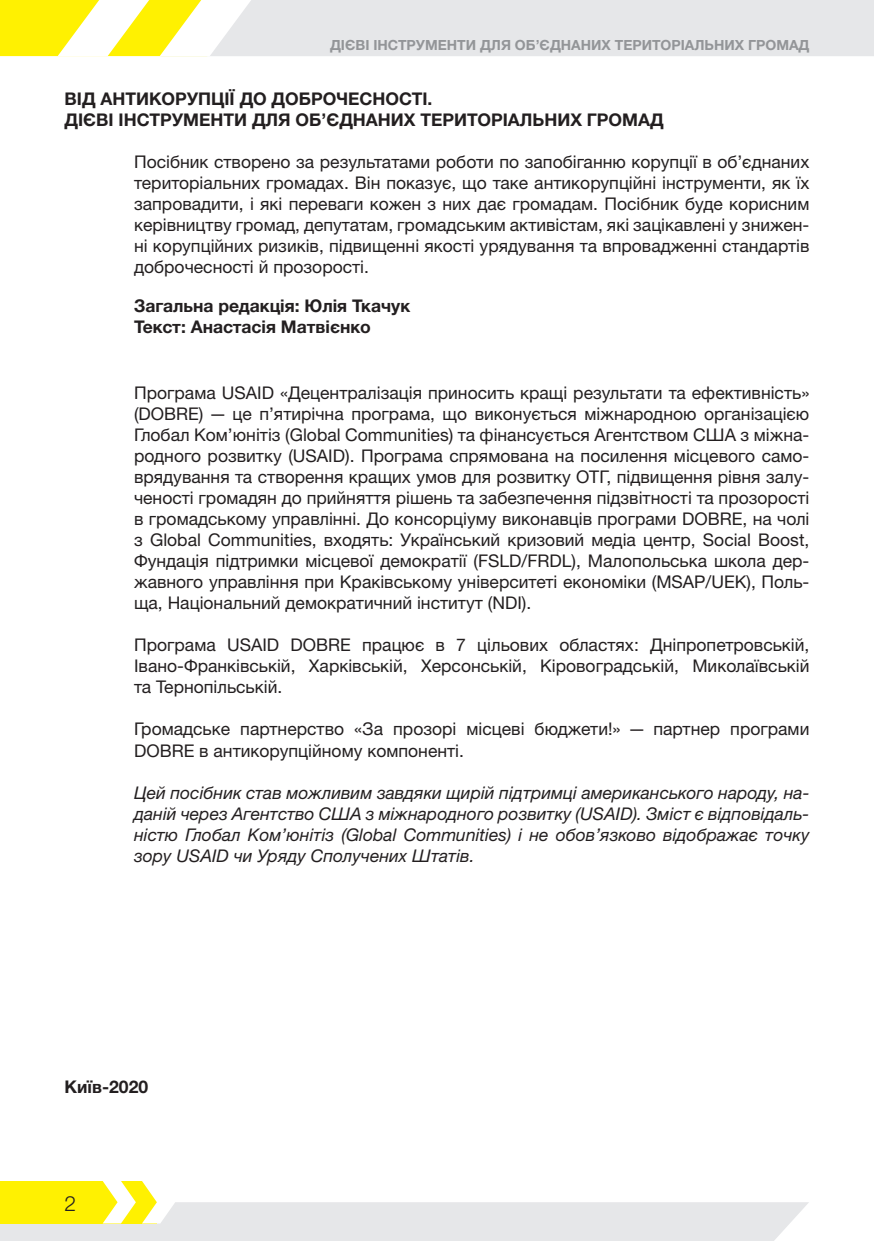
<style>
.page{position:relative;width:874px;height:1241px;background:#fff}
.page>*{position:absolute;margin:0;border:0;box-sizing:border-box;transform-origin:0 0}
.t1{font:300 21px "Helvetica Neue LTW1 G";color:#231f20}
.t2{font:17.5px/21px "Helvetica Neue LTW1 G";color:#231f20;text-align:justify}
.t3{font:italic 17.5px/21px "Helvetica Neue LTW1 G";color:#231f20;text-align:justify}
.t4{font:700 17.5px/21px "Helvetica Neue LTW1 G";color:#231f20}
.t5{font:700 14px "Helvetica Neue LTW1 G";color:#939598}
</style>
<div class="page">
<svg style="left:0;top:1181px;width:808px;height:59px"></svg>
<svg style="left:0;top:0;width:873px;height:56px;background:#ecebc8"></svg>
<p class="t5" style="left:330px;top:36px;width:480px">ДІЄВІ ІНСТРУМЕНТИ ДЛЯ ОБ’ЄДНАНИХ ТЕРИТОРІАЛЬНИХ ГРОМАД</p>
<p class="t4" style="left:64px;top:88px;width:600px">ВІД АНТИКОРУПЦІЇ ДО ДОБРОЧЕСНОСТІ.<br>ДІЄВІ ІНСТРУМЕНТИ ДЛЯ ОБ’ЄДНАНИХ ТЕРИТОРІАЛЬНИХ ГРОМАД</p>
<p class="t2" style="left:134px;top:151px;width:676px">Посібник створено за результатами роботи по запобіганню корупції в об’єднаних територіальних громадах. Він показує, що таке антикорупційні інструменти, як їх запровадити, і які переваги кожен з них дає громадам. Посібник буде корисним керівництву громад, депутатам, громадським активістам, які зацікавлені у знижен&shy;ні корупційних ризиків, підвищенні якості урядування та впровадженні стандартів доброчесності й прозорості.</p>
<p class="t4" style="left:134px;top:295px;width:277px">Загальна редакція: Юлія Ткачук<br>Текст: Анастасія Матвієнко</p>
<p class="t2" style="left:134px;top:382px;width:676px">Програма USAID «Децентралізація приносить кращі результати та ефективність» (DOBRE) — це п’ятирічна програма, що виконується міжнародною організацією Глобал Ком’юнітіз (Global Communities) та фінансується Агентством США з міжна&shy;родного розвитку (USAID). Програма спрямована на посилення місцевого само&shy;врядування та створення кращих умов для розвитку ОТГ, підвищення рівня залу&shy;ченості громадян до прийняття рішень та забезпечення підзвітності та прозорості в громадському управлінні. До консорціуму виконавців програми DOBRE, на чолі з Global Communities, входять: Український кризовий медіа центр, Social Boost, Фундація підтримки місцевої демократії (FSLD/FRDL), Малопольська школа дер&shy;жавного управління при Краківському університеті економіки (MSAP/UEK), Поль&shy;ща, Національний демократичний інститут (NDI).</p>
<p class="t2" style="left:134px;top:634px;width:676px">Програма USAID DOBRE працює в 7 цільових областях: Дніпропетровській, Івано-Франківській, Харківській, Херсонській, Кіровоградській, Миколаївській та Тернопільській.</p>
<p class="t2" style="left:134px;top:718px;width:676px">Громадське партнерство «За прозорі місцеві бюджети!» — партнер програми<br>DOBRE в антикорупційному компоненті.</p>
<p class="t3" style="left:134px;top:781px;width:676px">Цей посібник став можливим завдяки щирій підтримці американського народу, на&shy;даній через Агентство США з міжнародного розвитку (USAID). Зміст є відповідаль&shy;ністю Глобал Ком’юнітіз (Global Communities) і не обов’язково відображає точку зору USAID чи Уряду Сполучених Штатів.</p>
<p class="t4" style="left:64px;top:1075px;width:85px">Київ-2020</p>
<p class="t1" style="left:64px;top:1189px;width:13px">2</p>
</div>
